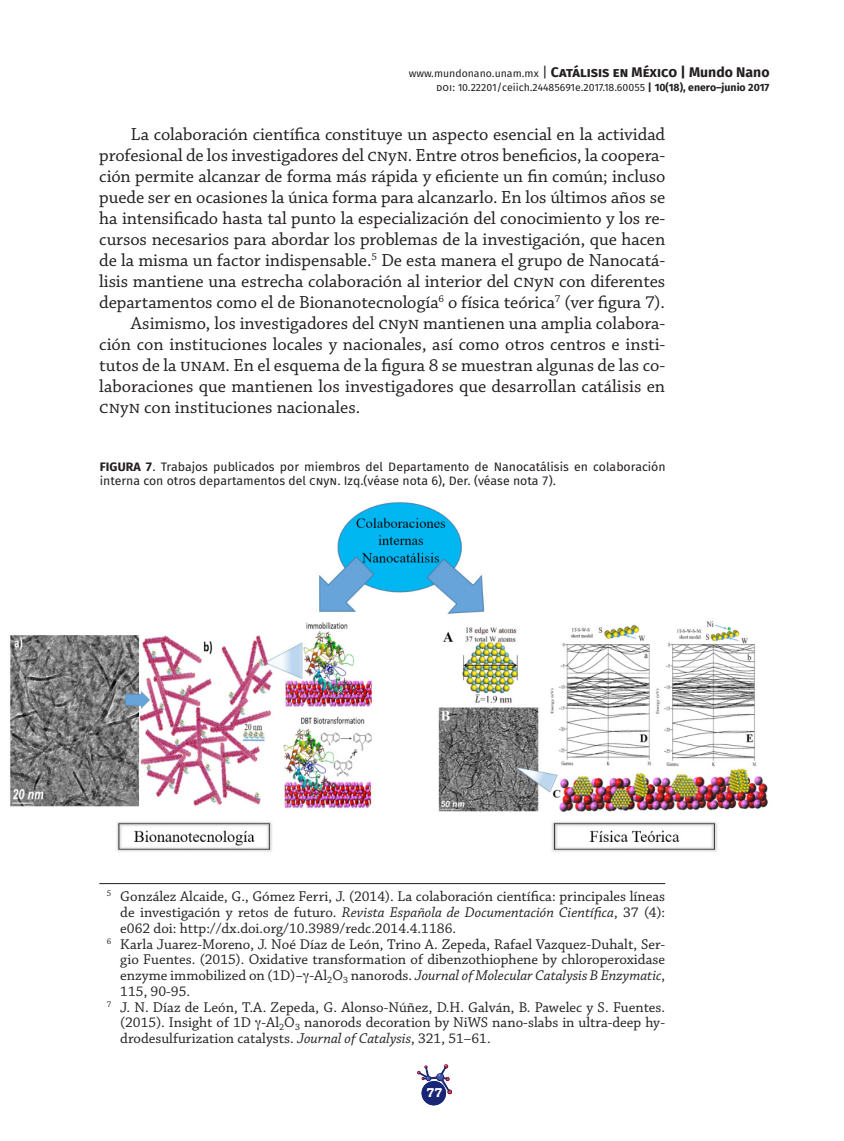
<style>
.page{position:relative;width:844px;height:1141px;background:#fff}
.page>*{position:absolute;margin:0;border:0;box-sizing:border-box;transform-origin:0 0}
.Body_Text{font:18.38px/21px "Chaparral Pro";color:#231f20;text-align:justify}
.Nota_al_pie-A{font:14.88px/15.8px "Chaparral Pro";color:#231f20;text-align:justify}
.Nota_al_pie{font:14.88px/15.8px "Chaparral Pro";color:#231f20;text-align:justify}
.t1{font:700 14px "Fira Sans OT";color:#231f20}
.t2{font:700 14px "Chaparral Pro";color:#fff}
.Pie_Figura{font:12.25px/14px "Fira Sans OT";color:#231f20}
.t3{font:10.5px "Fira Sans OT";color:#231f20}
.s1{font-weight:400;font-size:10.5px}
.s2{font-weight:400}
.s3{font-weight:700}
.s4{font-style:italic}
</style>
<div class="page">
<svg style="left:417px;top:1065px;width:34px;height:40px"></svg>
<div style="left:421px;top:1081px;width:25px;height:24px;background:#192575;border-radius:50%"></div>
<hr style="left:99px;top:883px;width:566px;height:1px;background:#231f20">
<img style="left:10px;top:502px;width:758px;height:350px">
<p class="t1" style="left:408px;top:62px;width:362px"><span class="s1">www.mundonano.unam.mx</span> <span class="s2">|</span> Catálisis en México | Mundo Nano</p>
<p class="t3" style="left:436px;top:80px;width:335px">doi: 10.22201/ceiich.24485691e.2017.18.60055 <span class="s3">| 10(18), enero–junio 2017</span></p>
<p class="Body_Text" style="left:99px;top:124px;width:567px;text-indent:31px">La colaboración científica constituye un aspecto esencial en la actividad profesional de los investigadores del cnyn. Entre otros beneficios, la coopera&shy;ción permite alcanzar de forma más rápida y eficiente un fin común; incluso puede ser en ocasiones la única forma para alcanzarlo. En los últimos años se ha intensificado hasta tal punto la especialización del conocimiento y los re&shy;cursos necesarios para abordar los problemas de la investigación, que hacen de la misma un factor indispensable.<sup>5</sup> De esta manera el grupo de Nanocatá&shy;lisis mantiene una estrecha colaboración al interior del cnyn con diferentes departamentos como el de Bionanotecnología<sup>6</sup> o física teórica<sup>7</sup> (ver figura 7).</p>
<p class="Body_Text" style="left:99px;top:313px;width:567px;text-indent:31px">Asimismo, los investigadores del cnyn mantienen una amplia colabora&shy;ción con instituciones locales y nacionales, así como otros centros e insti&shy;tutos de la unam. En el esquema de la figura 8 se muestran algunas de las co&shy;laboraciones que mantienen los investigadores que desarrollan catálisis en cnyn con instituciones nacionales.</p>
<p class="Pie_Figura" style="left:100px;top:461px;width:567px"><span class="s3">FIGURA 7</span>. Trabajos publicados por miembros del Departamento de Nanocatálisis en colaboración interna con otros departamentos del cnyn. Izq.(véase nota 6), Der. (véase nota 7).</p>
<p class="Nota_al_pie" style="left:120px;top:889px;width:546px;text-indent:-14px"><sup>5</sup> González Alcaide, G., Gómez Ferri, J. (2014). La colaboración científica: principales líneas de investigación y retos de futuro. <span class="s4">Revista Española de Documentación Científica</span>, 37 (4): e062 doi: http://dx.doi.org/10.3989/redc.2014.4.1186.</p>
<p class="Nota_al_pie-A" style="left:120px;top:937px;width:546px;text-indent:-14px"><sup>6</sup> Karla Juarez-Moreno, J. Noé Díaz de León, Trino A. Zepeda, Rafael Vazquez-Duhalt, Ser&shy;gio Fuentes. (2015). Oxidative transformation of dibenzothiophene by chloroperoxidase enzyme immobilized on (1D)− -Al<sub>2</sub>O<sub>3</sub> nanorods. <span class="s4">Journal of Molecular Catalysis B Enzymatic</span>, 115, 90-95.</p>
<p class="Nota_al_pie-A" style="left:120px;top:1000px;width:546px;text-indent:-14px"><sup>7</sup> J. N. Díaz de León, T.A. Zepeda, G. Alonso-Núñez, D.H. Galván, B. Pawelec y S. Fuentes. (2015). Insight of 1D -Al<sub>2</sub>O<sub>3</sub> nanorods decoration by NiWS nano-slabs in ultra-deep hy&shy;drodesulfurization catalysts. <span class="s4">Journal of Catalysis</span>, 321, 51–61.</p>
<p class="t2" style="left:426px;top:1085px;width:17px">77</p>
</div>
